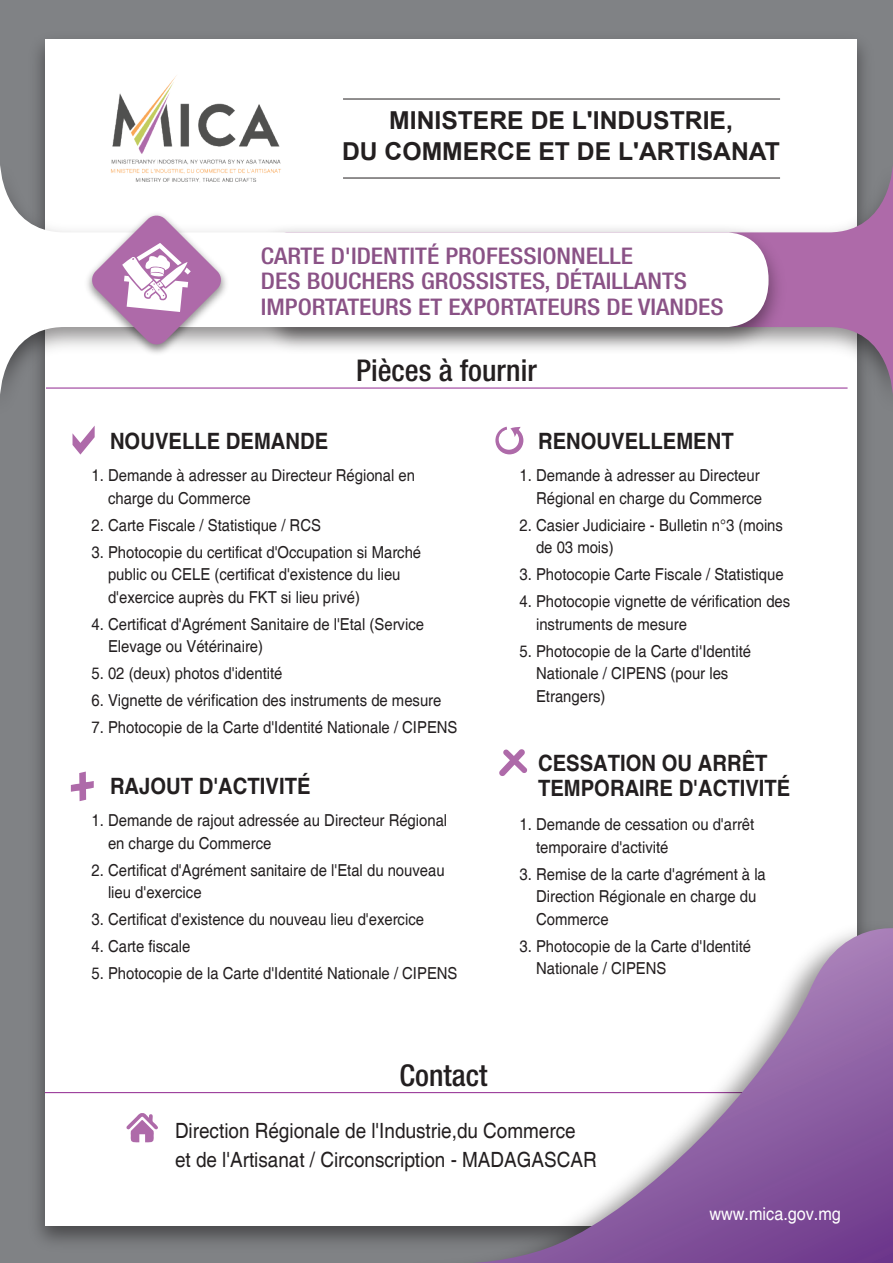
<style>
.page{position:relative;width:893px;height:1263px;background:#808285}
.page>*{position:absolute;margin:0;border:0;box-sizing:border-box;transform-origin:0 0}
.t1{font:500 condensed 30px "Helvetica Neue LT Std";color:#231f20}
.t2{font:700 24.75px/30.9px "Arial";color:#231f20;text-align:center}
.t3{font:500 condensed 22.95px/25.5px "Helvetica Neue LT Std";color:#8a5286;scale:1.11 1}
.t4{font:700 22.5px/25.5px "Helvetica";color:#231f20;scale:.9 1}
.t5{font:21px/28.5px "Helvetica";color:#231f20;scale:.9 1}
.t6{font:18px "Helvetica";color:#fff;scale:.9 1}
.t7{font:16.5px/22.5px "Helvetica";color:#231f20;scale:.9 1}
</style>
<div class="page">
<div style="left:45px;top:39px;width:811px;height:1187px;background:#fff"></div>
<img style="left:112px;top:75px;width:168px;height:73px">
<hr style="left:343px;top:99px;width:437px;height:1px;background:#231f20">
<svg style="left:73px;top:429px;width:22px;height:26px"></svg>
<hr style="left:45px;top:1092px;width:803px;height:1px;background:#90268f">
<svg style="left:127px;top:1113px;width:31px;height:30px"></svg>
<svg style="left:417px;top:911px;width:476px;height:352px"></svg>
<svg style="left:792px;top:163px;width:101px;height:233px;fill:#ae6aa9"></svg>
<img style="left:37px;top:148px;width:755px;height:281px">
<svg style="left:0;top:163px;width:768px;height:233px"></svg>
<img style="left:82px;top:209px;width:150px;height:150px">
<svg style="left:91px;top:214px;width:131px;height:132px"></svg>
<svg style="left:71px;top:771px;width:23px;height:30px"></svg>
<svg style="left:495px;top:427px;width:28px;height:27px"></svg>
<svg style="left:499px;top:749px;width:28px;height:27px"></svg>
<h2 class="t2" style="left:342px;top:106px;width:439px">MINISTERE DE L'INDUSTRIE,<br>DU COMMERCE ET DE L'ARTISANAT</h2>
<h3 class="t3" style="left:261px;top:242px;width:418px">CARTE D'IDENTITÉ PROFESSIONNELLE<br>DES BOUCHERS GROSSISTES, DÉTAILLANTS<br>IMPORTATEURS ET EXPORTATEURS DE VIANDES</h3>
<h3 class="t4" style="left:110px;top:429px;width:244px">NOUVELLE DEMANDE</h3>
<h1 class="t1" style="left:356px;top:352px;width:182px">Pièces à fournir</h1>
<h3 class="t4" style="left:538px;top:429px;width:219px">RENOUVELLEMENT</h3>
<p class="t7" style="left:108px;top:465px;width:343px;text-indent:-16px">1. Demande à adresser au Directeur Régional en charge du Commerce</p>
<p class="t7" style="left:92px;top:514px;width:256px">2. Carte Fiscale / Statistique / RCS</p>
<p class="t7" style="left:108px;top:541px;width:349px;text-indent:-16px">3. Photocopie du certificat d'Occupation si Marché public ou CELE (certificat d'existence du lieu d'exercice auprès du FKT si lieu privé)</p>
<p class="t7" style="left:108px;top:613px;width:353px;text-indent:-16px">4. Certificat d'Agrément Sanitaire de l'Etal (Service<br>Elevage ou Vétérinaire)</p>
<p class="t7" style="left:92px;top:663px;width:214px">5. 02 (deux) photos d'identité</p>
<p class="t7" style="left:92px;top:690px;width:390px">6. Vignette de vérification des instruments de mesure</p>
<p class="t7" style="left:92px;top:717px;width:408px">7. Photocopie de la Carte d'Identité Nationale / CIPENS</p>
<h3 class="t4" style="left:110px;top:774px;width:224px">RAJOUT D'ACTIVITÉ</h3>
<p class="t7" style="left:108px;top:810px;width:378px;text-indent:-16px">1. Demande de rajout adressée au Directeur Régional en charge du Commerce</p>
<p class="t7" style="left:108px;top:859px;width:376px;text-indent:-16px">2. Certificat d'Agrément sanitaire de l'Etal du nouveau lieu d'exercice</p>
<p class="t7" style="left:92px;top:909px;width:371px">3. Certificat d'existence du nouveau lieu d'exercice</p>
<p class="t7" style="left:92px;top:936px;width:112px">4. Carte fiscale</p>
<p class="t7" style="left:92px;top:963px;width:408px">5. Photocopie de la Carte d'Identité Nationale / CIPENS</p>
<h1 class="t1" style="left:400px;top:1057px;width:89px">Contact</h1>
<p class="t7" style="left:519px;top:465px;width:271px;text-align:right">1. Demande à adresser au Directeur<br>Régional en charge du Commerce</p>
<p class="t7" style="left:536px;top:514px;width:276px;text-indent:-16px">2. Casier Judiciaire - Bulletin n°3 (moins de 03 mois)</p>
<p class="t7" style="left:519px;top:564px;width:295px">3. Photocopie Carte Fiscale / Statistique</p>
<p class="t7" style="left:536px;top:591px;width:284px;text-indent:-16px">4. Photocopie vignette de vérification des instruments de mesure</p>
<p class="t7" style="left:536px;top:640px;width:240px;text-indent:-16px">5. Photocopie de la Carte d'Identité<br>Nationale / CIPENS (pour les<br>Etrangers)</p>
<h3 class="t4" style="left:538px;top:751px;width:282px">CESSATION OU ARRÊT<br>TEMPORAIRE D'ACTIVITÉ</h3>
<p class="t7" style="left:536px;top:814px;width:244px;text-indent:-16px">1. Demande de cessation ou d'arrêt temporaire d'activité</p>
<p class="t7" style="left:536px;top:863px;width:257px;text-indent:-16px">3. Remise de la carte d'agrément à la<br>Direction Régionale en charge du<br>Commerce</p>
<p class="t7" style="left:536px;top:935px;width:240px;text-indent:-16px">3. Photocopie de la Carte d'Identité<br>Nationale / CIPENS</p>
<p class="t5" style="left:175px;top:1117px;width:470px">Direction Régionale de l'Industrie,du Commerce et de l'Artisanat / Circonscription - MADAGASCAR</p>
<p class="t6" style="left:710px;top:1203px;width:148px">www.mica.gov.mg</p>
</div>
